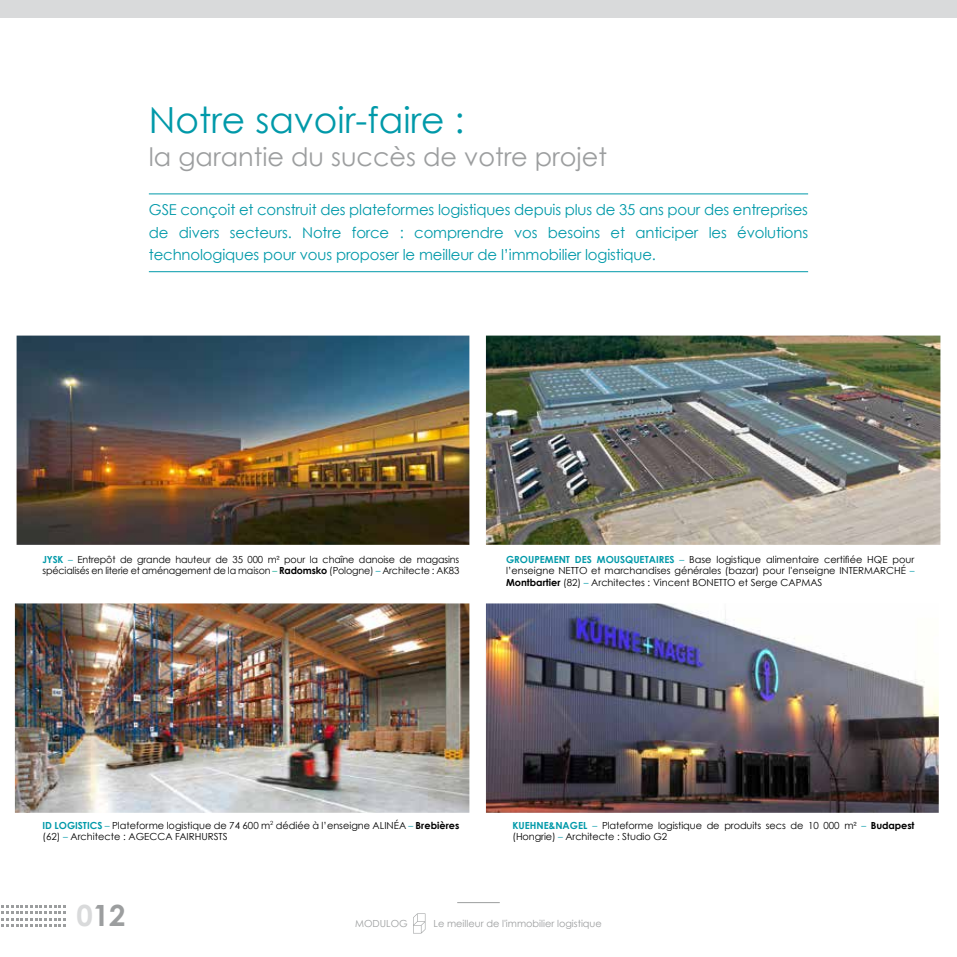
<style>
.page{position:relative;width:957px;height:957px;background:#fff}
.page>*{position:absolute;margin:0;border:0;box-sizing:border-box;transform-origin:0 0}
.t1{font:36px "Century Gothic";color:#0099a9}
.t2{font:700 29.25px "Century Gothic";color:#9c9e9f}
.t3{font:25.5px "Century Gothic";color:#9c9e9f}
.t4{font:15px/22.5px "Century Gothic";letter-spacing:-.01em;color:#0099a9;text-align:justify}
.t5{font:9.75px/11.7px "Century Gothic";letter-spacing:-.01em;color:#000}
.t6{font:9.75px "Century Gothic";color:#9c9e9f}
.t7{font:700 9.75px "Century Gothic";color:#0099a9}
.s1{font-weight:700;color:#0099a9}
.s2{color:#0099a9}
.s3{color:#00a388}
.s4{font-weight:700}
.s5{color:#d9dadb}
</style>
<div class="page">
<img style="left:15px;top:603px;width:454px;height:210px">
<img style="left:17px;top:335px;width:452px;height:210px">
<img style="left:486px;top:603px;width:452px;height:210px">
<img style="left:486px;top:335px;width:454px;height:210px">
<div style="left:0;top:0;width:957px;height:17px;background:#d9dadb"></div>
<hr style="left:149px;top:193px;width:659px;height:1px;background:#0099a9">
<hr style="left:149px;top:271px;width:659px;height:1px;background:#0099a9">
<svg style="left:2px;top:905px;width:64px;height:21px"></svg>
<hr style="left:457px;top:902px;width:43px;height:1px;background:#9c9e9f">
<svg style="left:413px;top:913px;width:12px;height:20px"></svg>
<h1 class="t1" style="left:149px;top:98px;width:317px">Notre savoir-faire :</h1>
<h3 class="t3" style="left:149px;top:142px;width:459px">la garantie du succès de votre projet</h3>
<p class="t4" style="left:149px;top:198px;width:661px">GSE conçoit et construit des plateformes logistiques depuis plus de 35 ans pour des entreprises de divers secteurs. Notre force : comprendre vos besoins et anticiper les évolutions technologiques pour vous proposer le meilleur de l’immobilier logistique.</p>
<p class="t5" style="left:43px;top:553px;width:418px"><span class="s1">JYSK</span> <span class="s2">–</span> Entrepôt de grande hauteur de 35 000 m² pour la chaîne danoise de magasins spécialisés en literie et aménagement de la maison <span class="s3">–</span> <span class="s4">Radomsko</span> (Pologne) <span class="s2">–</span> Architecte : AK83</p>
<p class="t5" style="left:506px;top:553px;width:410px;text-align:justify;text-indent:173px"><span class="s2">–</span> Base logistique alimentaire certifiée HQE pour l’enseigne NETTO et marchandises générales (bazar) pour l'enseigne INTERMARCHÉ <span class="s2">– </span><span class="s4">Montbartier</span> (82) <span class="s2">–</span> Architectes : Vincent BONETTO et Serge CAPMAS</p>
<p class="t7" style="left:506px;top:553px;width:54px">GROUPEMENT</p>
<p class="t7" style="left:575px;top:553px;width:71px">DES MOUSQUETAIRES</p>
<p class="t5" style="left:43px;top:819px;width:418px;text-indent:62px"><span class="s2">–</span> Plateforme logistique de 74 600 m<sup>2</sup> dédiée à l’enseigne ALINÉA <span class="s2">–</span> <span class="s4">Brebières </span>(62) <span class="s2">–</span> Architecte : AGECCA FAIRHURSTS</p>
<p class="t7" style="left:43px;top:819px;width:39px">ID LOGISTICS</p>
<p class="t5" style="left:512px;top:819px;width:403px"><span class="s1">KUEHNE&amp;NAGEL</span> <span class="s2">–</span> Plateforme logistique de produits secs de 10 000 m² <span class="s2">–</span> <span class="s4">Budapest </span>(Hongrie) <span class="s2">–</span> Architecte : Studio G2</p>
<h2 class="t2" style="left:77px;top:897px;width:51px"><span class="s5">0</span>12</h2>
<p class="t6" style="left:355px;top:917px;width:54px">MODULOG</p>
<p class="t6" style="left:433px;top:917px;width:170px">Le meilleur de l'immobilier logistique</p>
</div>
